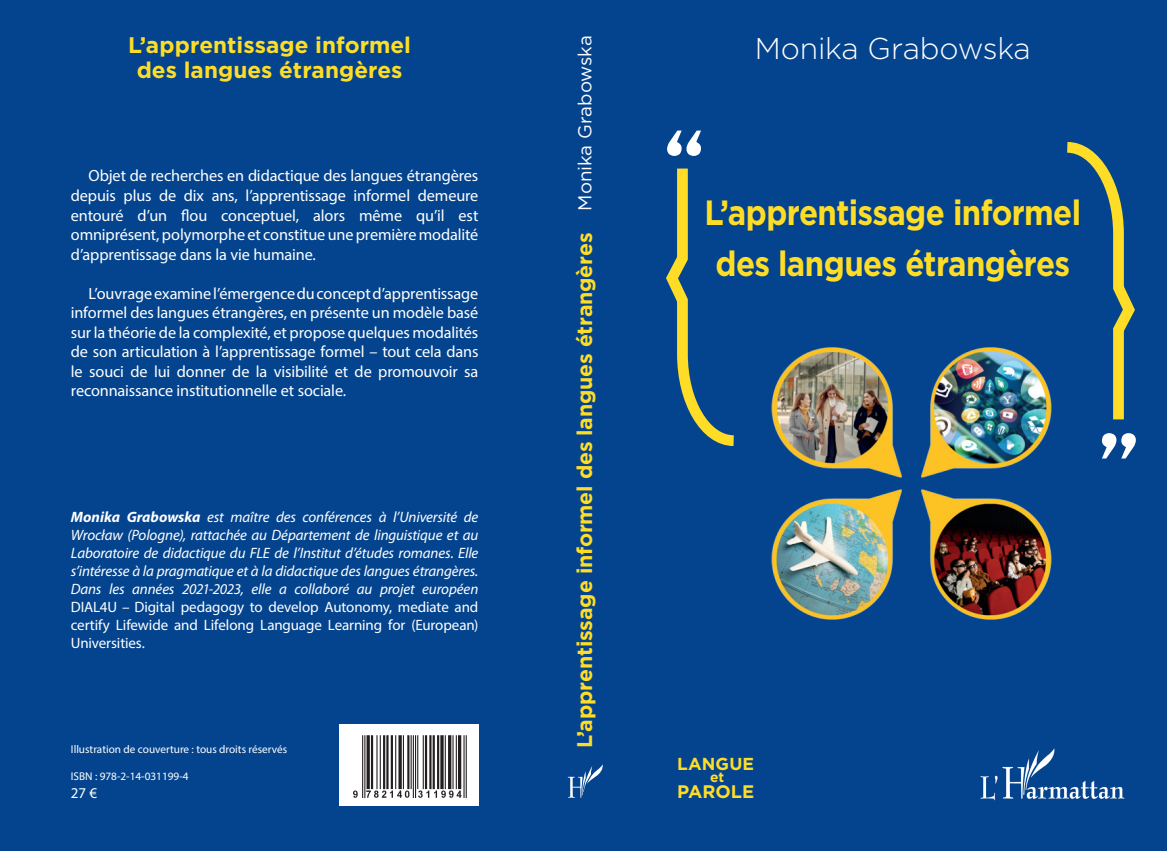
<style>
.page{position:relative;width:1167px;height:851px;background:#fff}
.page>*{position:absolute;margin:0;border:0;box-sizing:border-box;transform-origin:0 0}
.t1{font:700 35px/51.2px "Gotham";letter-spacing:-.02em;color:#ffdd27;text-align:center;scale:.89 1}
.t2{font:300 30px "Gotham";letter-spacing:-.01em;color:#fff}
.t3{font:700 22.5px/25px "Gotham";color:#ffdd27;text-align:center}
.t4{font:700 21.25px "Gotham";letter-spacing:-.01em;color:#ffdd27}
.t5{font:18.75px "Gotham";letter-spacing:-.005em;color:#fff}
.t6{font:700 18.12px "Gotham";letter-spacing:-.005em;color:#ffdd27}
.t7{font:700 17.25px "Gotham";letter-spacing:.01em;color:#ffdd27}
.t8{font:16.25px/19.5px "Myriad Pro";letter-spacing:-.01em;color:#fff;text-align:justify}
.t9{font:italic 15px/18px "Myriad Pro";letter-spacing:-.01em;color:#fff;text-align:justify}
.t10{font:15px "Myriad Pro";color:#fff}
.t11{font:700 13.88px "Gotham";color:#ffdd27}
.t12{font:11.25px "Myriad Pro";color:#fff}
.s1{font-weight:700}
.s2{font-style:normal}
</style>
<div class="page">
<div style="left:0;top:0;width:1167px;height:850px;background:#04448e"></div>
<div style="left:339px;top:724px;width:139px;height:81px;background:#fff"></div>
<svg style="left:666px;top:130px;width:61px;height:316px"></svg>
<svg style="left:1067px;top:142px;width:69px;height:316px"></svg>
<img style="left:727px;top:329px;width:369px;height:291px">
<img style="left:353px;top:735px;width:114px;height:63px">
<img style="left:980px;top:748px;width:145px;height:53px">
<svg style="left:568px;top:764px;width:35px;height:33px"></svg>
<h3 class="t3" style="left:128px;top:33px;width:284px">L’apprentissage informel des langues étrangères</h3>
<p class="t5" style="left:573px;top:211px;width:177px;rotate:-90deg">Monika Grabowska</p>
<p class="t8" style="left:71px;top:166px;width:409px;text-indent:18px">Objet de recherches en didactique des langues étrangères depuis plus de dix ans, l’apprentissage informel demeure entouré d’un flou conceptuel, alors même qu’il est omniprésent, polymorphe et constitue une première modalité d’apprentissage dans la vie humaine.</p>
<p class="t8" style="left:71px;top:283px;width:409px;text-indent:18px">L’ouvrage examine l’émergence du concept d’apprentissage informel des langues étrangères, en présente un modèle basé sur la théorie de la complexité, et propose quelques modalités de son articulation à l’apprentissage formel – tout cela dans le souci de lui donner de la visibilité et de promouvoir sa reconnaissance institutionnelle et sociale.</p>
<h3 class="t4" style="left:570px;top:747px;width:516px;rotate:-90deg">L’apprentissage informel des langues étrangères</h3>
<p class="t9" style="left:71px;top:508px;width:409px"><span class="s1">Monika Grabowska</span> est maître des conférences à l’Université de Wrocław (Pologne), rattachée au Département de linguistique et au Laboratoire de didactique du FLE de l’Institut d’études romanes. Elle s’intéresse à la pragmatique et à la didactique des langues étrangères.<br>Dans les années 2021-2023, elle a collaboré au projet européen <span class="s2">DIAL4U</span> – <span class="s2">Digital pedagogy to develop Autonomy, mediate and certify Lifewide and Lifelong Language Learning for (European)<br>Universities.</span></p>
<p class="t12" style="left:71px;top:742px;width:218px">Illustration de couverture : tous droits réservés</p>
<p class="t12" style="left:71px;top:769px;width:119px">ISBN : 978-2-14-031199-4</p>
<p class="t10" style="left:71px;top:783px;width:28px">27 €</p>
<h2 class="t2" style="left:755px;top:30px;width:278px">Monika Grabowska</h2>
<h1 class="t1" style="left:704px;top:186px;width:425px">L’apprentissage informel des langues étrangères</h1>
<p class="t7" style="left:677px;top:752px;width:79px">LANGUE</p>
<p class="t11" style="left:710px;top:767px;width:16px">et</p>
<p class="t6" style="left:677px;top:779px;width:79px">PAROLE</p>
</div>
